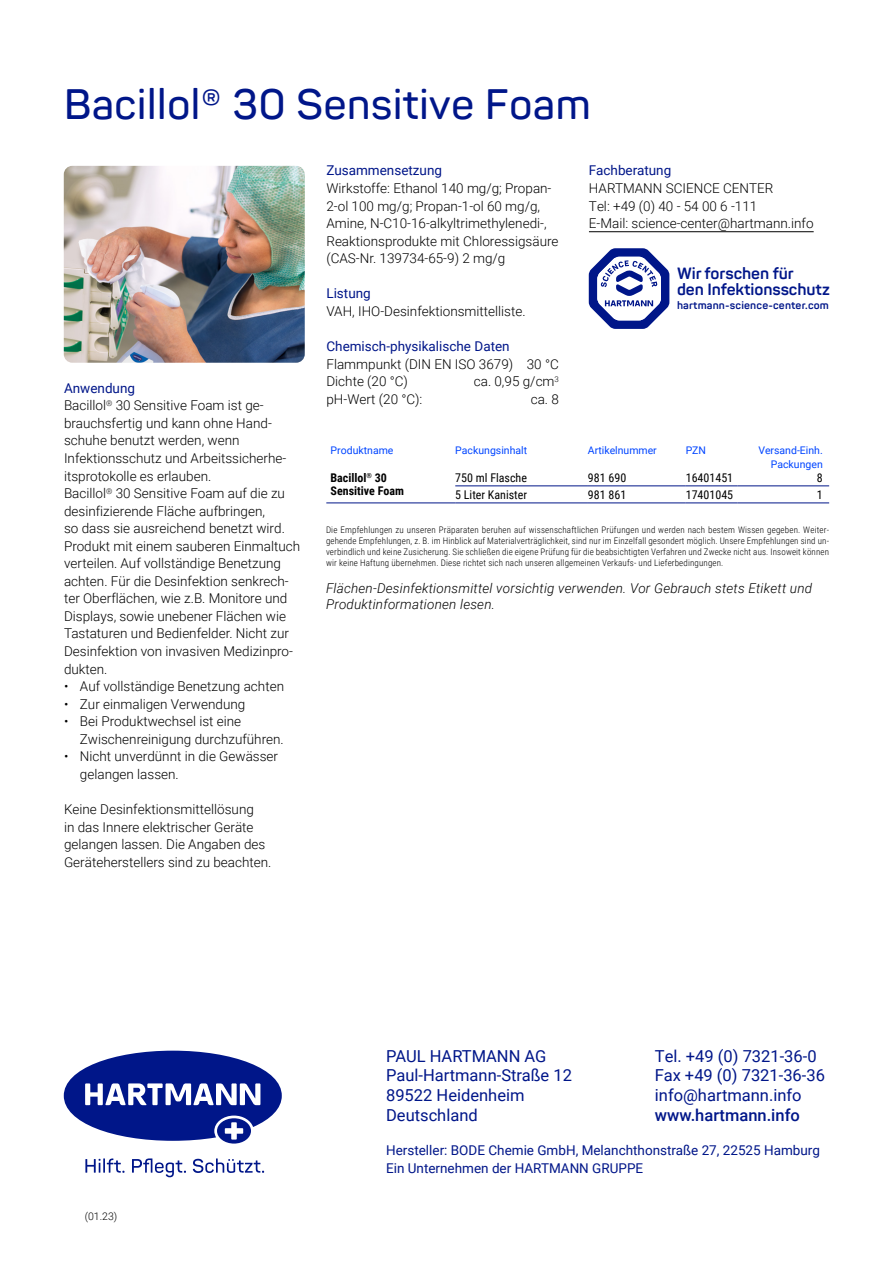
<style>
.page{position:relative;width:893px;height:1263px;background:#fff}
.page>*{position:absolute;margin:0;border:0;box-sizing:border-box;transform-origin:0 0}
.BU{font:600 42px "Panton";color:#001689}
.t1{font:16.5px "Roboto";color:#001689}
.t2{font:500 16.5px "Roboto";color:#001689}
.t3{font:700 16.2px/16.5px "Panton";letter-spacing:-.005em;color:#001689}
.t4{font:300 13.5px/17.5px "Roboto";color:#000}
.t5{font:13.5px "Roboto";color:#001689}
.Pflichttexte{font:italic 300 13.5px/16.2px "Roboto";letter-spacing:.015em;color:#000}
.Produkt_Bestelltabel{font:12px "Roboto Condensed";color:#000}
.t6{font:700 12px "Roboto Condensed";color:#000}
.t7{font:700 10.65px "Panton";letter-spacing:.015em;color:#001689}
.t8{font:10.5px/13.5px "Roboto";color:#0045ff;text-align:right}
.t9{font:300 10.5px "Roboto";color:#000}
.Pflichttexte-2{font:300 9px/10.8px "Roboto Condensed";letter-spacing:.015em;color:#000;text-align:justify}
</style>
<div class="page">
<hr style="left:589px;top:231px;width:225px;height:1px;background:#000">
<svg style="left:589px;top:248px;width:80px;height:81px"></svg>
<img style="left:64px;top:166px;width:241px;height:197px">
<hr style="left:455px;top:485px;width:133px;height:1px;background:#001689">
<hr style="left:588px;top:485px;width:98px;height:1px;background:#001689">
<hr style="left:686px;top:485px;width:52px;height:1px;background:#001689">
<hr style="left:738px;top:485px;width:91px;height:1px;background:#001689">
<hr style="left:326px;top:502px;width:129px;height:1px;background:#001689">
<hr style="left:455px;top:502px;width:133px;height:1px;background:#001689">
<hr style="left:588px;top:502px;width:98px;height:1px;background:#001689">
<hr style="left:686px;top:502px;width:52px;height:1px;background:#001689">
<hr style="left:738px;top:502px;width:91px;height:1px;background:#001689">
<div style="left:217px;top:1118px;width:34px;height:25px;background:#001689;border-radius:50%"></div>
<svg style="left:64px;top:1051px;width:218px;height:90px"></svg>
<svg style="left:85px;top:1158px;width:39px;height:15px"></svg>
<svg style="left:132px;top:1158px;width:54px;height:19px"></svg>
<svg style="left:193px;top:1158px;width:71px;height:15px"></svg>
<p class="BU" style="left:64px;top:78px;width:529px">Bacillol® 30 Sensitive Foam</p>
<p class="t5" style="left:64px;top:378px;width:73px">Anwendung</p>
<p class="t4" style="left:64px;top:396px;width:209px">Bacillol<sup>®</sup> 30 Sensitive Foam ist ge&shy;brauchsfertig und kann ohne Hand&shy;schuhe benutzt werden, wenn</p>
<p class="t4" style="left:64px;top:449px;width:224px">Infektionsschutz und Arbeitssicherhe&shy;itsprotokolle es erlauben.</p>
<p class="t4" style="left:64px;top:484px;width:222px">Bacillol<sup>®</sup> 30 Sensitive Foam auf die zu desinfizierende Fläche aufbringen,</p>
<p class="t4" style="left:64px;top:519px;width:238px">so dass sie ausreichend benetzt wird.<br>Produkt mit einem sauberen Einmaltuch verteilen. Auf vollständige Benetzung achten. Für die Desinfektion senkrech&shy;ter Oberflächen, wie z.B. Monitore und Displays, sowie unebener Flächen wie Tastaturen und Bedienfelder. Nicht zur Desinfektion von invasiven Medizinpro&shy;dukten.</p>
<p class="t4" style="left:64px;top:677px;width:222px">• Auf vollständige Benetzung achten</p>
<p class="t4" style="left:64px;top:695px;width:183px">• Zur einmaligen Verwendung</p>
<p class="t4" style="left:80px;top:712px;width:205px;text-indent:-16px">• Bei Produktwechsel ist eine<br>Zwischenreinigung durchzuführen.</p>
<p class="t4" style="left:80px;top:747px;width:200px;text-indent:-16px">• Nicht unverdünnt in die Gewässer gelangen lassen.</p>
<p class="t4" style="left:64px;top:800px;width:209px">Keine Desinfektionsmittellösung<br>in das Innere elektrischer Geräte gelangen lassen. Die Angaben des Geräteherstellers sind zu beachten.</p>
<p class="t5" style="left:326px;top:161px;width:117px">Zusammensetzung</p>
<p class="t4" style="left:326px;top:179px;width:234px">Wirkstoffe: Ethanol 140 mg/g; Propan-2-ol 100 mg/g; Propan-1-ol 60 mg/g, Amine, N-C10-16-alkyltrimethylenedi-, Reaktionsprodukte mit Chloressigsäure</p>
<p class="t4" style="left:326px;top:249px;width:180px">(CAS-Nr. 139734-65-9) 2 mg/g</p>
<p class="t5" style="left:326px;top:284px;width:46px">Listung</p>
<p class="t4" style="left:326px;top:302px;width:201px">VAH, IHO-Desinfektionsmittelliste.</p>
<p class="t5" style="left:326px;top:337px;width:185px">Chemisch-physikalische Daten</p>
<p class="t4" style="left:326px;top:354px;width:234px">Flammpunkt (DIN EN ISO 3679) 30 °C</p>
<p class="t4" style="left:326px;top:372px;width:83px">Dichte (20 °C)</p>
<p class="t4" style="left:474px;top:372px;width:87px">ca. 0,95 g/cm<sup>3</sup></p>
<p class="t4" style="left:326px;top:390px;width:97px">pH-Wert (20 °C):</p>
<p class="t4" style="left:531px;top:390px;width:30px">ca. 8</p>
<p class="t5" style="left:589px;top:161px;width:84px">Fachberatung</p>
<p class="t4" style="left:589px;top:179px;width:186px">HARTMANN SCIENCE CENTER</p>
<p class="t4" style="left:589px;top:196px;width:170px">Tel: +49 (0) 40 - 54 00 6 -111</p>
<p class="t4" style="left:589px;top:214px;width:226px">E-Mail: science-center@hartmann.info</p>
<p class="t3" style="left:677px;top:264px;width:154px">Wir forschen für<br>den Infektionsschutz</p>
<p class="t7" style="left:677px;top:298px;width:153px">hartmann-science-center.com</p>
<p class="t8" style="left:331px;top:443px;width:64px">Produktname</p>
<p class="t8" style="left:455px;top:443px;width:73px">Packungsinhalt</p>
<p class="t8" style="left:588px;top:443px;width:70px">Artikelnummer</p>
<p class="t8" style="left:686px;top:443px;width:22px">PZN</p>
<p class="t8" style="left:758px;top:443px;width:66px">Versand-Einh.<br>Packungen</p>
<p class="t6" style="left:331px;top:469px;width:58px">Bacillol<sup>®</sup> 30</p>
<p class="t6" style="left:331px;top:482px;width:75px">Sensitive Foam</p>
<p class="Produkt_Bestelltabel" style="left:455px;top:469px;width:73px">750 ml Flasche</p>
<p class="Produkt_Bestelltabel" style="left:588px;top:469px;width:40px">981 690</p>
<p class="Produkt_Bestelltabel" style="left:686px;top:469px;width:49px">16401451</p>
<p class="Produkt_Bestelltabel" style="left:817px;top:469px;width:7px">8</p>
<p class="Produkt_Bestelltabel" style="left:455px;top:486px;width:73px">5 Liter Kanister</p>
<p class="Produkt_Bestelltabel" style="left:588px;top:486px;width:40px">981 861</p>
<p class="Produkt_Bestelltabel" style="left:686px;top:486px;width:49px">17401045</p>
<p class="Produkt_Bestelltabel" style="left:817px;top:486px;width:7px">1</p>
<p class="Pflichttexte-2" style="left:326px;top:524px;width:505px">Die Empfehlungen zu unseren Präparaten beruhen auf wissenschaftlichen Prüfungen und werden nach bestem Wissen gegeben. Weiter&shy;gehende Empfehlungen, z. B. im Hinblick auf Materialverträglichkeit, sind nur im Einzelfall gesondert möglich. Unsere Empfehlungen sind un&shy;verbindlich und keine Zusicherung. Sie schließen die eigene Prüfung für die beabsichtigten Verfahren und Zwecke nicht aus. Insoweit können wir keine Haftung übernehmen. Diese richtet sich nach unseren allgemeinen Verkaufs- und Lieferbedingungen.</p>
<p class="Pflichttexte" style="left:326px;top:579px;width:488px">Flächen-Desinfektionsmittel vorsichtig verwenden. Vor Gebrauch stets Etikett und<br>Produktinformationen lesen.</p>
<p class="t9" style="left:85px;top:1209px;width:34px">(01.23)</p>
<p class="t1" style="left:655px;top:1044px;width:163px">Tel. +49 (0) 7321-36-0</p>
<p class="t1" style="left:655px;top:1064px;width:172px">Fax +49 (0) 7321-36-36</p>
<p class="t1" style="left:655px;top:1084px;width:148px">info@hartmann.info</p>
<p class="t2" style="left:655px;top:1104px;width:147px">www.hartmann.info</p>
<p class="t5" style="left:386px;top:1141px;width:435px">Hersteller: BODE Chemie GmbH, Melanchthonstraße 27, 22525 Hamburg</p>
<p class="t5" style="left:386px;top:1158px;width:259px">Ein Unternehmen der HARTMANN GRUPPE</p>
<p class="t1" style="left:386px;top:1044px;width:162px">PAUL HARTMANN AG</p>
<p class="t1" style="left:386px;top:1064px;width:187px">Paul-Hartmann-Straße 12</p>
<p class="t1" style="left:386px;top:1084px;width:140px">89522 Heidenheim</p>
<p class="t1" style="left:386px;top:1104px;width:93px">Deutschland</p>
</div>
